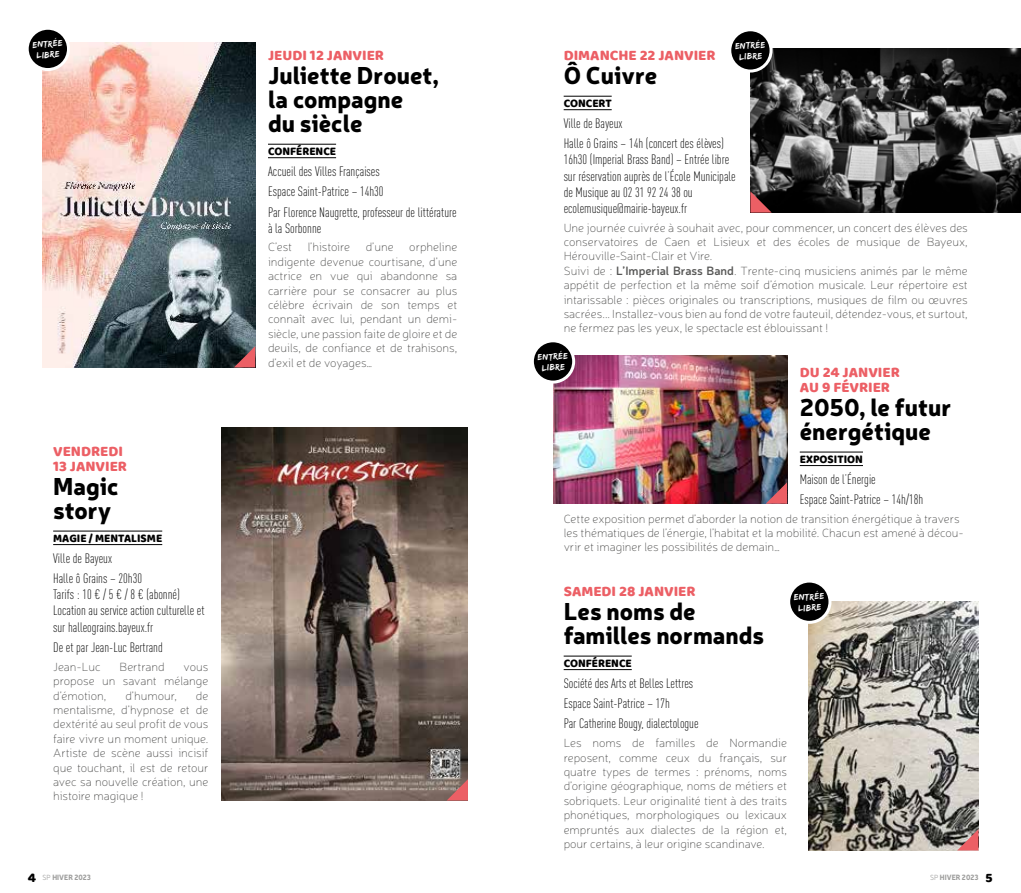
<style>
.page{position:relative;width:1021px;height:893px;background:#fff}
.page>*{position:absolute;margin:0;border:0;box-sizing:border-box;transform-origin:0 0}
.t1{font:900 24px/24px "Neris";color:#000}
.t2{font:15px/15px "Baloo Bhaina";color:#ec5f65}
.t3{font:300 13.5px/20.4px "DIN Cond";color:#000}
.t4{font:100 12px/14.4px "Neris";color:#575756;text-align:justify}
.t5{font:12px "Baloo Bhaina";color:#000;scale:.95 1}
.t6{font:9px/10.8px "Edo SZ";color:#fff;text-align:center}
.t7{font:900 7.5px "Neris";letter-spacing:.01em;color:#9d9d9c;scale:.9 1}
.s1{font-weight:600}
.s2{font-family:"Baloo Bhaina";font-weight:400;font-size:13.5px;color:#000}
.s3{font-weight:300}
</style>
<div class="page">
<hr style="left:268px;top:144px;width:68px;height:1px;background:#000">
<hr style="left:268px;top:157px;width:68px;height:1px;background:#000">
<hr style="left:53px;top:531px;width:109px;height:1px;background:#000">
<hr style="left:53px;top:544px;width:109px;height:1px;background:#000">
<hr style="left:563px;top:96px;width:48px;height:1px;background:#000">
<hr style="left:563px;top:109px;width:48px;height:1px;background:#000">
<hr style="left:799px;top:452px;width:64px;height:1px;background:#000">
<hr style="left:799px;top:465px;width:64px;height:1px;background:#000">
<hr style="left:563px;top:656px;width:68px;height:1px;background:#000">
<hr style="left:563px;top:669px;width:68px;height:1px;background:#000">
<img style="left:43px;top:43px;width:212px;height:324px">
<svg style="left:234px;top:346px;width:21px;height:21px"></svg>
<img style="left:553px;top:355px;width:234px;height:149px">
<svg style="left:765px;top:482px;width:22px;height:22px"></svg>
<img style="left:808px;top:602px;width:170px;height:248px">
<svg style="left:957px;top:829px;width:21px;height:21px"></svg>
<img style="left:750px;top:49px;width:270px;height:164px">
<svg style="left:750px;top:191px;width:21px;height:22px"></svg>
<img style="left:221px;top:427px;width:247px;height:373px">
<svg style="left:446px;top:779px;width:22px;height:21px"></svg>
<div style="left:27px;top:28px;width:41px;height:42px;background:#000;border-radius:50%"></div>
<div style="left:26px;top:27px;width:44px;height:44px;border:3px solid #fff;border-radius:50%"></div>
<div style="left:729px;top:30px;width:42px;height:41px;background:#000;border-radius:50%"></div>
<div style="left:728px;top:28px;width:44px;height:45px;border:3px solid #fff;border-radius:50%"></div>
<div style="left:532px;top:341px;width:41px;height:41px;background:#000;border-radius:50%"></div>
<div style="left:531px;top:339px;width:44px;height:45px;border:3px solid #fff;border-radius:50%"></div>
<div style="left:788px;top:581px;width:42px;height:41px;background:#000;border-radius:50%"></div>
<div style="left:787px;top:580px;width:44px;height:44px;border:3px solid #fff;border-radius:50%"></div>
<p class="t6" style="left:32px;top:39px;width:31px;rotate:-3deg">entrée libre</p>
<p class="t6" style="left:735px;top:40px;width:31px;rotate:-3deg">entrée libre</p>
<p class="t2" style="left:563px;top:48px;width:153px">DIMANCHE 22 JANVIER</p>
<h1 class="t1" style="left:563px;top:62px;width:95px">Ô Cuivre</h1>
<p class="t5" style="left:563px;top:96px;width:52px">CONCERT</p>
<p class="t3" style="left:563px;top:113px;width:162px">Ville de Bayeux<br>Halle ô Grains – 14h (concert des élèves)</p>
<p class="t3" style="left:563px;top:151px;width:174px;line-height:16.2px">16h30 (Imperial Brass Band) – Entrée libre sur réservation auprès de l’École Municipale de Musique au 02 31 92 24 38 ou ecolemusique@mairie-bayeux.fr</p>
<p class="t4" style="left:563px;top:220px;width:405px;text-align:left">Une journée cuivrée à souhait avec, pour commencer, un concert des élèves des conservatoires de Caen et Lisieux et des écoles de musique de Bayeux, Hérouville-Saint-Clair et Vire.<br>Suivi de : <span class="s1">L’Imperial Brass Band</span>. Trente-cinq musiciens animés par le même appétit de perfection et la même soif d’émotion musicale. Leur répertoire est intarissable : pièces originales ou transcriptions, musiques de film ou œuvres sacrées... Installez-vous bien au fond de votre fauteuil, détendez-vous, et surtout, ne fermez pas les yeux, le spectacle est éblouissant !</p>
<p class="t2" style="left:799px;top:364px;width:102px">DU 24 JANVIER<br>AU 9 FÉVRIER</p>
<h1 class="t1" style="left:799px;top:394px;width:153px">2050, le futur énergétique</h1>
<p class="t5" style="left:799px;top:452px;width:68px">EXPOSITION</p>
<p class="t3" style="left:799px;top:469px;width:125px">Maison de l’Énergie<br>Espace Saint-Patrice – 14h/18h</p>
<p class="t4" style="left:563px;top:511px;width:402px;text-align:left">Cette exposition permet d’aborder la notion de transition énergétique à travers les thématiques de l’énergie, l’habitat et la mobilité. Chacun est amené à décou&shy;vrir et imaginer les possibilités de demain…</p>
<p class="t2" style="left:563px;top:583px;width:133px">SAMEDI 28 JANVIER</p>
<h1 class="t1" style="left:563px;top:598px;width:202px">Les noms de familles normands</h1>
<p class="t5" style="left:563px;top:656px;width:73px">CONFÉRENCE</p>
<p class="t3" style="left:563px;top:673px;width:136px">Société des Arts et Belles Lettres<br>Espace Saint-Patrice – 17h<br>Par Catherine Bougy, dialectologue</p>
<p class="t4" style="left:563px;top:735px;width:225px">Les noms de familles de Normandie reposent, comme ceux du français, sur quatre types de termes : prénoms, noms d’origine géographique, noms de métiers et sobriquets. Leur originalité tient à des traits phonétiques, morphologiques ou lexicaux empruntés aux dialectes de la région et, pour certains, à leur origine scandinave.</p>
<p class="t2" style="left:268px;top:48px;width:118px">JEUDI 12 JANVIER</p>
<h1 class="t1" style="left:268px;top:62px;width:172px">Juliette Drouet, la compagne<br>du siècle</h1>
<p class="t5" style="left:268px;top:144px;width:73px">CONFÉRENCE</p>
<p class="t3" style="left:268px;top:161px;width:190px">Accueil des Villes Françaises<br>Espace Saint-Patrice – 14h30<br>Par Florence Naugrette, professeur de littérature</p>
<p class="t3" style="left:268px;top:218px;width:55px">à la Sorbonne</p>
<p class="t4" style="left:268px;top:240px;width:26px">C’est</p>
<p class="t4" style="left:308px;top:240px;width:44px">l’histoire</p>
<p class="t4" style="left:366px;top:240px;width:30px">d’une</p>
<p class="t4" style="left:268px;top:240px;width:191px;text-indent:141px">orpheline indigente devenue courtisane, d’une actrice en vue qui abandonne sa carrière pour se consacrer au plus célèbre écrivain de son temps et connaît avec lui, pendant un demi&shy;siècle, une passion faite de gloire et de deuils, de confiance et de trahisons, d’exil et de voyages…</p>
<p class="t6" style="left:537px;top:352px;width:31px;rotate:-3deg">entrée libre</p>
<p class="t2" style="left:53px;top:443px;width:75px">VENDREDI<br>13 JANVIER</p>
<h1 class="t1" style="left:53px;top:473px;width:67px">Magic story</h1>
<p class="t5" style="left:53px;top:531px;width:116px">MAGIE / MENTALISME</p>
<p class="t3" style="left:53px;top:548px;width:90px">Ville de Bayeux<br>Halle ô Grains – 20h30</p>
<p class="t3" style="left:53px;top:586px;width:153px;line-height:16.2px">Tarifs : 10 € / 5 € / 8 € (abonné)<br>Location au service action culturelle et sur halleograins.bayeux.fr</p>
<p class="t3" style="left:53px;top:637px;width:111px">De et par Jean-Luc Bertrand</p>
<p class="t4" style="left:53px;top:659px;width:49px">Jean-Luc</p>
<p class="t4" style="left:120px;top:659px;width:47px">Bertrand</p>
<p class="t6" style="left:793px;top:592px;width:31px;rotate:-3deg">entrée libre</p>
<p class="t4" style="left:53px;top:659px;width:157px;text-indent:130px">vous propose un savant mélange d’émotion,</p>
<p class="t4" style="left:125px;top:688px;width:53px">d’humour,</p>
<p class="t4" style="left:53px;top:688px;width:157px;text-indent:143px">de mentalisme, d’hypnose et de dextérité au seul profit de vous faire vivre un moment unique.<br>Artiste de scène aussi incisif que touchant, il est de retour avec sa nouvelle création, une histoire magique !</p>
<p class="t7" style="left:28px;top:872px;width:72px"><span class="s2">4</span> <span class="s3">SP</span> HIVER 2023</p>
<p class="t7" style="left:930px;top:872px;width:71px"><span class="s3">SP</span> HIVER 2023 <span class="s2">5</span></p>
</div>
